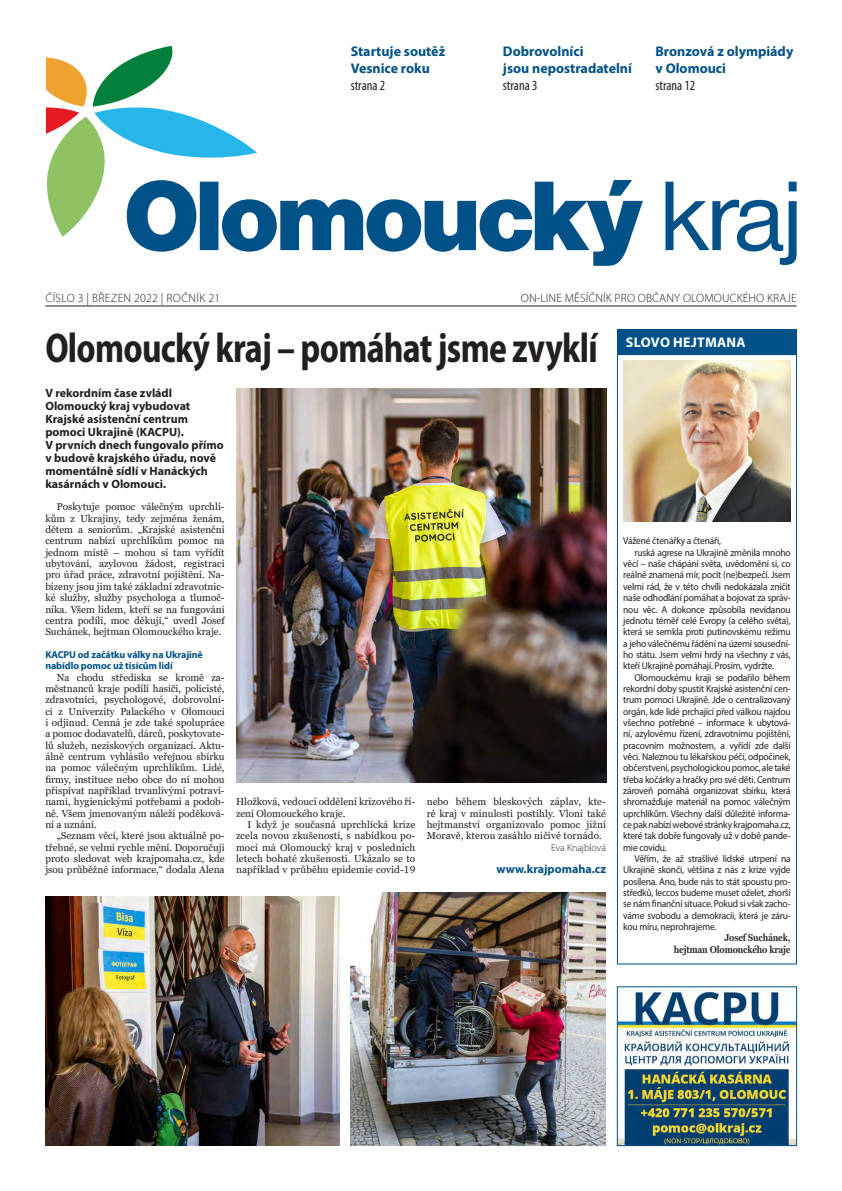
<style>
.page{position:relative;width:842px;height:1191px;background:#fff}
.page>*{position:absolute;margin:0;border:0;box-sizing:border-box;transform-origin:0 0}
.Otvírák{font:700 semi-condensed 41.8px "Myriad Pro";letter-spacing:-.02em;color:#231f20;scale:.86 1}
.t1{font:700 14px/17px "Myriad Pro";color:#005187}
.t2{font:condensed 14px "Myriad Pro";color:#231f20}
.t3{font:700 14px "Myriad Pro";letter-spacing:.02em;color:#fff}
.Perex{font:700 12px/13px "Myriad Pro";color:#231f20}
.t4{font:300 12px "Myriad Pro";letter-spacing:.01em;color:#231f20}
.t5{font:300 12px "Myriad Pro";letter-spacing:.03em;color:#231f20}
.Perex-2{font:700 12px "Myriad Pro";color:#005187}
.Chleba{font:10px/11.3px "Georgia Pro";color:#231f20;text-align:justify}
.Chleba-2{font:10px/11.3px "Myriad Pro";letter-spacing:-.02em;color:#231f20;text-align:justify;scale:.95 1}
.Mezititulek{font:700 10px/11.3px "Myriad Pro";letter-spacing:-.01em;color:#005187}
.Chleba-3{font:600 condensed 10px "Georgia Pro";letter-spacing:-.02em;color:#231f20}
.Chleba-4{font:300 10px "Myriad Pro";letter-spacing:-.005em;color:#231f20}
</style>
<div class="page">
<svg style="left:132px;top:180px;width:665px;height:86px"></svg>
<svg style="left:46px;top:46px;width:211px;height:191px"></svg>
<hr style="left:45px;top:306px;width:752px;height:1px;background:#231f20">
<div style="left:617px;top:354px;width:180px;height:610px;border:1px solid #005187"></div>
<div style="left:617px;top:329px;width:180px;height:25px;background:#005187"></div>
<img style="left:623px;top:360px;width:168px;height:162px">
<img style="left:619px;top:988px;width:176px;height:155px">
<div style="left:617px;top:986px;width:180px;height:159px;border:1px solid #005187"></div>
<img style="left:45px;top:896px;width:294px;height:249px">
<img style="left:350px;top:892px;width:256px;height:253px">
<img style="left:236px;top:388px;width:371px;height:394px">
<p class="t1" style="left:351px;top:42px;width:96px">Startuje soutěž<br>Vesnice roku</p>
<p class="t2" style="left:351px;top:77px;width:36px">strana 2</p>
<p class="t1" style="left:503px;top:42px;width:131px">Dobrovolníci<br>jsou nepostradatelní</p>
<p class="t2" style="left:503px;top:77px;width:36px">strana 3</p>
<p class="t1" style="left:655px;top:42px;width:139px">Bronzová z olympiády v Olomouci</p>
<p class="t2" style="left:655px;top:77px;width:41px">strana 12</p>
<p class="t5" style="left:45px;top:291px;width:176px">ČÍSLO 3 | BŘEZEN 2022 | ROČNÍK 21</p>
<p class="t4" style="left:521px;top:291px;width:277px">ON-LINE MĚSÍČNÍK PRO OBČANY OLOMOUCKÉHO KRAJE</p>
<p class="Otvírák" style="left:45px;top:321px;width:644px">Olomoucký kraj – pomáhat jsme zvyklí</p>
<p class="Perex" style="left:45px;top:386px;width:180px">V rekordním čase zvládl<br>Olomoucký kraj vybudovat<br>Krajské asistenční centrum pomoci Ukrajině (KACPU).<br>V prvních dnech fungovalo přímo v budově krajského úřadu, nově momentálně sídlí v Hanáckých kasárnách v Olomouci.</p>
<p class="Chleba" style="left:45px;top:502px;width:181px;text-indent:11px">Poskytuje pomoc válečným uprchlí&shy;kům z Ukrajiny, tedy zejména ženám, dětem a seniorům. „Krajské asistenční centrum nabízí uprchlíkům pomoc na jednom místě – mohou si tam vyřídit ubytování, azylovou žádost, registraci pro úřad práce, zdravotní pojištění. Na&shy;bízeny jsou jim také základní zdravotnic&shy;ké služby, služby psychologa a tlumoč&shy;níka. Všem lidem, kteří se na fungování centra podílí, moc děkuji,“ uvedl Josef Suchánek, hejtman Olomouckého kraje.</p>
<p class="Mezititulek" style="left:45px;top:648px;width:159px">KACPU od začátku války na Ukrajině nabídlo pomoc už tisícům lidí</p>
<p class="Chleba" style="left:45px;top:672px;width:181px;text-indent:11px">Na chodu střediska se kromě za&shy;městnanců kraje podílí hasiči, policisté, zdravotníci, psychologové, dobrovolní&shy;ci z Univerzity Palackého v Olomouci i odjinud. Cenná je zde také spolupráce a pomoc dodavatelů, dárců, poskytovate&shy;lů služeb, neziskových organizací. Aktu&shy;álně centrum vyhlásilo veřejnou sbírku na pomoc válečným uprchlíkům. Lidé, firmy, instituce nebo obce do ní mohou přispívat například trvanlivými potravi&shy;nami, hygienickými potřebami a podob&shy;ně. Všem jmenovaným náleží poděková&shy;ní a uznání.</p>
<p class="Chleba" style="left:45px;top:830px;width:181px;text-indent:11px">„Seznam věcí, které jsou aktuálně po&shy;třebné, se velmi rychle mění. Doporučuji proto sledovat web krajpomaha.cz, kde jsou průběžné informace,“ dodala Alena</p>
<p class="Chleba" style="left:236px;top:796px;width:181px">Hložková, vedoucí oddělení krizového ří&shy;zení Olomouckého kraje.</p>
<p class="Chleba" style="left:236px;top:819px;width:181px;text-indent:11px">I když je současná uprchlická krize zcela novou zkušeností, s nabídkou po&shy;moci má Olomoucký kraj v posledních letech bohaté zkušenosti. Ukázalo se to například v průběhu epidemie covid-19</p>
<p class="Chleba" style="left:427px;top:796px;width:181px">nebo během bleskových záplav, kte&shy;ré kraj v minulosti postihly. Vloni také hejtmanství organizovalo pomoc jižní Moravě, kterou zasáhlo ničivé tornádo.</p>
<p class="Chleba-4" style="left:551px;top:841px;width:56px">Eva Knajblová</p>
<p class="Perex-2" style="left:496px;top:861px;width:111px">www.krajpomaha.cz</p>
<p class="t3" style="left:626px;top:333px;width:121px">SLOVO HEJTMANA</p>
<p class="Chleba-2" style="left:623px;top:535px;width:105px">Vážené čtenářky a čtenáři,</p>
<p class="Chleba-2" style="left:623px;top:546px;width:178px;text-indent:11px">ruská agrese na Ukrajině změnila mnoho věcí – naše chápání světa, uvědomění si, co reálně znamená mír, pocit (ne)bezpečí. Jsem velmi rád, že v této chvíli nedokázala zničit naše odhodlání pomáhat a bojovat za správ&shy;nou věc. A dokonce způsobila nevídanou jednotu téměř celé Evropy (a celého světa), která se semkla proti putinovskému režimu a jeho válečnému řádění na území sousední&shy;ho státu. Jsem velmi hrdý na všechny z vás, kteří Ukrajině pomáhají. Prosím, vydržte.</p>
<p class="Chleba-2" style="left:623px;top:671px;width:178px;text-indent:11px">Olomouckému kraji se podařilo během rekordní doby spustit Krajské asistenční cen&shy;trum pomoci Ukrajině. Jde o centralizovaný orgán, kde lidé prchající před válkou najdou všechno potřebné – informace k ubytová&shy;ní, azylovému řízení, zdravotnímu pojištění, pracovním možnostem, a vyřídí zde další věci. Naleznou tu lékařskou péči, odpočinek, občerstvení, psychologickou pomoc, ale také třeba kočárky a hračky pro své děti. Centrum zároveň pomáhá organizovat sbírku, která shromažďuje materiál na pomoc válečným uprchlíkům. Všechny další důležité informa&shy;ce pak nabízí webové stránky krajpomaha.cz, které tak dobře fungovaly už v době pande&shy;mie covidu.</p>
<p class="Chleba-2" style="left:623px;top:853px;width:178px;text-indent:11px">Věřím, že až strašlivé lidské utrpení na Ukrajině skončí, většina z nás z krize vyjde posílena. Ano, bude nás to stát spoustu pro&shy;středků, leccos budeme muset oželet, zhorší se nám finanční situace. Pokud si však zacho&shy;váme svobodu a demokracii, která je záru&shy;kou míru, neprohrajeme.</p>
<p class="Chleba-3" style="left:725px;top:932px;width:68px">Josef Suchánek,</p>
<p class="Chleba-3" style="left:674px;top:943px;width:118px">hejtman Olomouckého kraje</p>
</div>
